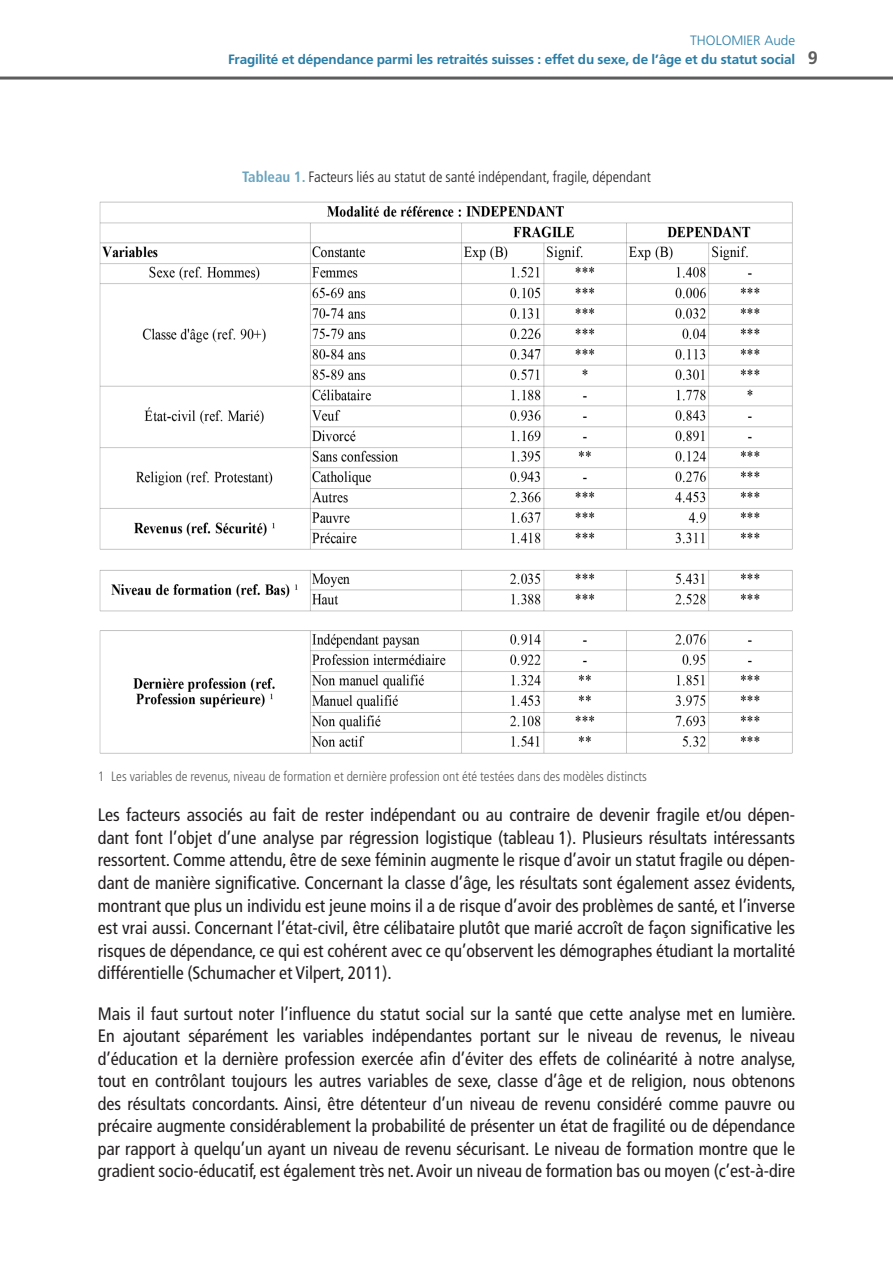
<style>
.page{position:relative;width:893px;height:1263px;background:#fff}
.page>*{position:absolute;margin:0;border:0;box-sizing:border-box;transform-origin:0 0}
.Texte_courant{font:condensed 18px/22.5px "Frutiger LT Std";color:#231f20;text-align:justify}
.t1{font:700 18px "Frutiger LT Std";color:#5d5d5d}
.Tab_Fig_Titre{font:300 condensed 15px "Frutiger LT Std";color:#231f20}
.Tab_Source_sans_Ital{font:300 condensed 13.5px "Frutiger LT Std";color:#5d5d5d}
.t2{font:700 13.5px "Frutiger LT Std";letter-spacing:-.015em;color:#2a7da6}
.t3{font:300 13.5px "Frutiger LT Std";color:#2a7da6}
.s1{font-weight:700;color:#6aa4c0}
</style>
<div class="page">
<hr style="left:0;top:77px;width:893px;height:3px;background:#5d5d5d">
<img style="left:99px;top:201px;width:694px;height:553px">
<p class="t3" style="left:690px;top:33px;width:107px">THOLOMIER Aude</p>
<p class="t2" style="left:228px;top:51px;width:569px">Fragilité et dépendance parmi les retraités suisses : effet du sexe, de l’âge et du statut social</p>
<p class="t1" style="left:808px;top:47px;width:12px">9</p>
<p class="Tab_Fig_Titre" style="left:242px;top:169px;width:410px"><span class="s1">Tableau 1.</span> Facteurs liés au statut de santé indépendant, fragile, dépendant</p>
<p class="Tab_Source_sans_Ital" style="left:98px;top:768px;width:551px">1 Les variables de revenus, niveau de formation et dernière profession ont été testées dans des modèles distincts</p>
<p class="Texte_courant" style="left:98px;top:804px;width:700px">Les facteurs associés au fait de rester indépendant ou au contraire de devenir fragile et/ou dépen&shy;dant font l’objet d’une analyse par régression logistique (tableau 1). Plusieurs résultats intéressants ressortent. Comme attendu, être de sexe féminin augmente le risque d’avoir un statut fragile ou dépen&shy;dant de manière significative. Concernant la classe d’âge, les résultats sont également assez évidents, montrant que plus un individu est jeune moins il a de risque d’avoir des problèmes de santé, et l’inverse est vrai aussi. Concernant l’état-civil, être célibataire plutôt que marié accroît de façon significative les risques de dépendance, ce qui est cohérent avec ce qu’observent les démographes étudiant la mortalité différentielle (Schumacher et Vilpert, 2011).</p>
<p class="Texte_courant" style="left:98px;top:1002px;width:700px">Mais il faut surtout noter l’influence du statut social sur la santé que cette analyse met en lumière.<br>En ajoutant séparément les variables indépendantes portant sur le niveau de revenus, le niveau d’éducation et la dernière profession exercée afin d’éviter des effets de colinéarité à notre analyse, tout en contrôlant toujours les autres variables de sexe, classe d’âge et de religion, nous obtenons des résultats concordants. Ainsi, être détenteur d’un niveau de revenu considéré comme pauvre ou précaire augmente considérablement la probabilité de présenter un état de fragilité ou de dépendance par rapport à quelqu’un ayant un niveau de revenu sécurisant. Le niveau de formation montre que le gradient socio-éducatif, est également très net. Avoir un niveau de formation bas ou moyen (c’est-à-dire</p>
</div>
